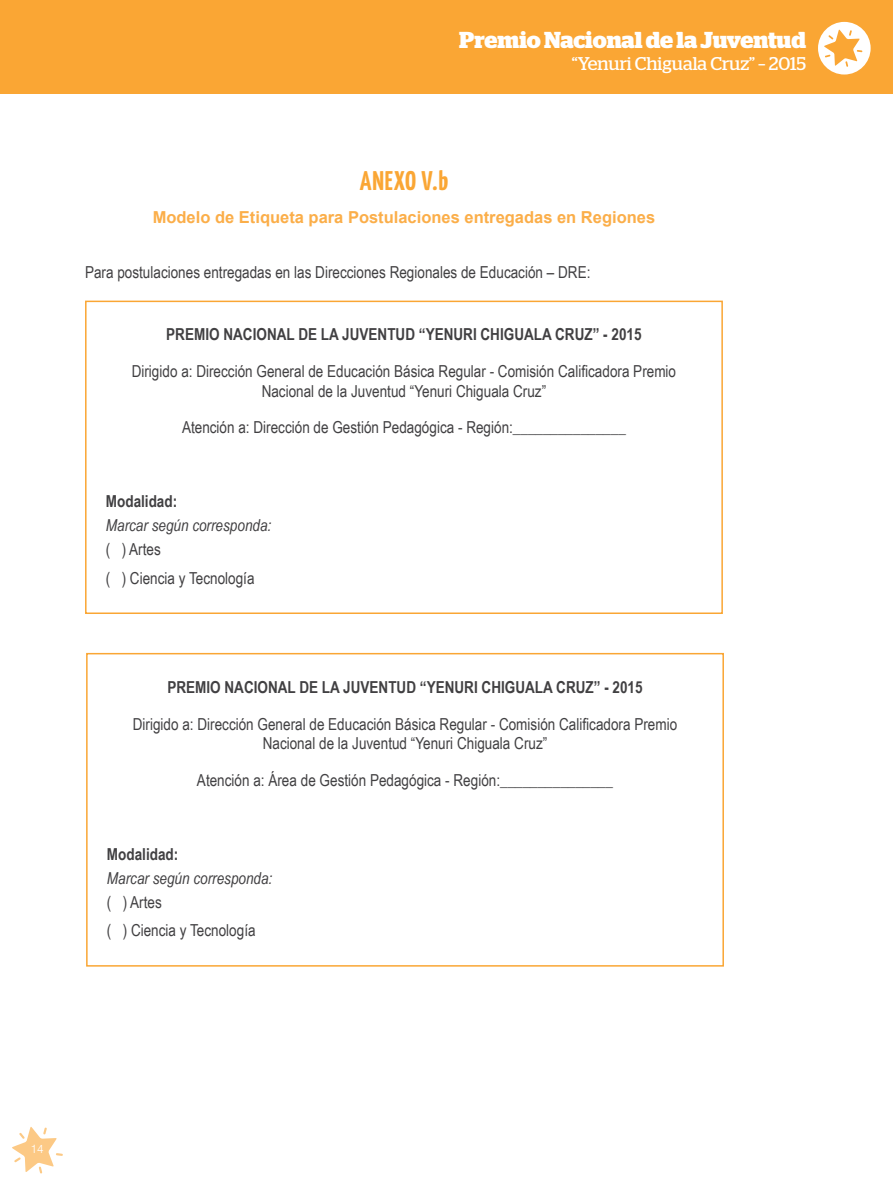
<style>
.page{position:relative;width:893px;height:1191px;background:#fff}
.page>*{position:absolute;margin:0;border:0;box-sizing:border-box;transform-origin:0 0}
.t1{font:700 27px "Yanone Kaffeesatz";letter-spacing:.03em;color:#faa634}
.t2{font:700 23.1px "Stag";letter-spacing:-.005em;color:#fff}
.t3{font:18.45px "Stag";color:#fff}
.t4{font:16.5px/19.8px "Arial Narrow";color:#414042;text-align:center}
.t5{font:700 16.5px "Arial Narrow";color:#414042}
.t6{font:700 16.5px "Arial";color:#fbae49}
.t7{font:italic 16.5px "Arial Narrow";color:#414042}
.t8{font:300 12px "Swiss 721 BT";color:#fff}
</style>
<div class="page">
<svg style="left:12px;top:1127px;width:51px;height:46px"></svg>
<div style="left:0;top:0;width:893px;height:94px;background:#faa634"></div>
<div style="left:818px;top:22px;width:53px;height:53px;background:#fff;border-radius:50%"></div>
<svg style="left:824px;top:30px;width:38px;height:37px"></svg>
<div style="left:85px;top:301px;width:638px;height:313px;border:2px solid #faa634"></div>
<div style="left:86px;top:653px;width:638px;height:313px;border:2px solid #faa634"></div>
<h2 class="t2" style="left:459px;top:27px;width:348px">Premio Nacional de la Juventud</h2>
<p class="t3" style="left:572px;top:53px;width:236px">“Yenuri Chiguala Cruz” – 2015</p>
<h1 class="t1" style="left:360px;top:164px;width:90px">ANEXO V.b</h1>
<p class="t6" style="left:153px;top:205px;width:504px">Modelo de Etiqueta para Postulaciones entregadas en Regiones</p>
<p class="t4" style="left:85px;top:261px;width:507px">Para postulaciones entregadas en las Direcciones Regionales de Educación – DRE:</p>
<p class="t5" style="left:166px;top:322px;width:477px">PREMIO NACIONAL DE LA JUVENTUD “YENURI CHIGUALA CRUZ” - 2015</p>
<p class="t4" style="left:132px;top:360px;width:546px">Dirigido a: Dirección General de Educación Básica Regular - Comisión Calificadora Premio<br>Nacional de la Juventud “Yenuri Chiguala Cruz”</p>
<p class="t4" style="left:182px;top:417px;width:445px">Atención a: Dirección de Gestión Pedagógica - Región:_______________</p>
<p class="t5" style="left:106px;top:489px;width:73px">Modalidad:</p>
<p class="t7" style="left:106px;top:514px;width:167px">Marcar según corresponda:</p>
<p class="t4" style="left:106px;top:534px;width:150px;line-height:28.3px;text-align:left">( ) Artes<br>( ) Ciencia y Tecnología</p>
<p class="t5" style="left:167px;top:674px;width:477px">PREMIO NACIONAL DE LA JUVENTUD “YENURI CHIGUALA CRUZ” - 2015</p>
<p class="t4" style="left:133px;top:713px;width:546px">Dirigido a: Dirección General de Educación Básica Regular - Comisión Calificadora Premio<br>Nacional de la Juventud “Yenuri Chiguala Cruz”</p>
<p class="t4" style="left:197px;top:770px;width:417px">Atención a: Área de Gestión Pedagógica - Región:_______________</p>
<p class="t5" style="left:107px;top:841px;width:73px">Modalidad:</p>
<p class="t7" style="left:107px;top:866px;width:167px">Marcar según corresponda:</p>
<p class="t4" style="left:107px;top:887px;width:150px;line-height:28.3px;text-align:left">( ) Artes<br>( ) Ciencia y Tecnología</p>
<p class="t8" style="left:31px;top:1141px;width:14px">14</p>
</div>
